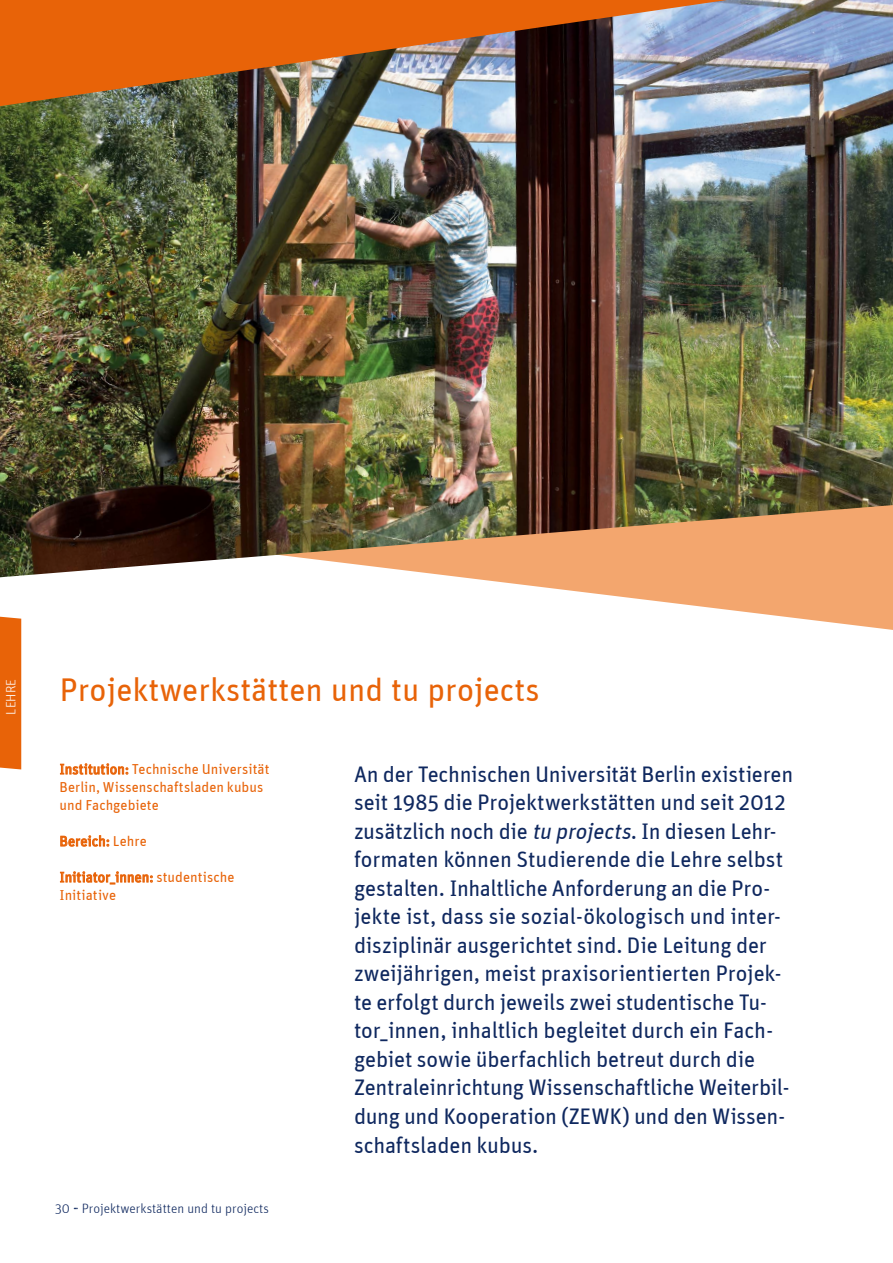
<style>
.page{position:relative;width:893px;height:1263px;background:#fff}
.page>*{position:absolute;margin:0;border:0;box-sizing:border-box;transform-origin:0 0}
.t1{font:32.85px "Unit";color:#e86308}
.t2{font:22.5px/28.5px "Unit";letter-spacing:-.01em;color:#0f285f}
.t3{font:14.4px/18px "Unit";color:#e86308}
.t4{font:300 13.5px "Unit";color:#0f285f}
.t5{font:300 13.5px "Unit";color:#fff}
.s1{font-style:italic}
</style>
<div class="page">
<div style="left:0;top:630px;width:21px;height:139px;background:#e86308"></div>
<svg style="left:0;top:577px;width:893px;height:53px"></svg>
<img style="left:0;top:0;width:893px;height:577px">
<img style="left:0;top:0;width:727px;height:106px">
<svg style="left:60px;top:763px;width:68px;height:11px"></svg>
<svg style="left:60px;top:835px;width:49px;height:12px"></svg>
<svg style="left:60px;top:871px;width:93px;height:13px"></svg>
<p class="t5" style="left:6px;top:715px;width:37px;rotate:-90deg">LEHRE</p>
<h1 class="t1" style="left:60px;top:677px;width:482px">Projektwerkstätten und tu projects</h1>
<p class="t3" style="left:60px;top:761px;width:212px">Institution: Technische Universität<br>Berlin, Wissenschaftsladen kubus und Fachgebiete</p>
<p class="t3" style="left:60px;top:833px;width:89px">Bereich: Lehre</p>
<p class="t3" style="left:60px;top:869px;width:177px">Initiator_innen: studentische<br>Initiative</p>
<p class="t4" style="left:55px;top:1203px;width:215px">30 ∙∙∙ Projektwerkstätten und tu projects</p>
<p class="t2" style="left:354px;top:762px;width:441px">An der Technischen Universität Berlin existieren seit 1985 die Projektwerkstätten und seit 2012 zusätzlich noch die <span class="s1">tu projects</span>. In diesen Lehr&shy;formaten können Studierende die Lehre selbst gestalten. Inhaltliche Anforderung an die Pro&shy;jekte ist, dass sie sozial-ökologisch und inter&shy;disziplinär ausgerichtet sind. Die Leitung der zweijährigen, meist praxisorientierten Projek&shy;te erfolgt durch jeweils zwei studentische Tu&shy;tor_innen, inhaltlich begleitet durch ein Fach&shy;gebiet sowie überfachlich betreut durch die Zentraleinrichtung Wissenschaftliche Weiterbil&shy;dung und Kooperation (ZEWK) und den Wissen&shy;schaftsladen kubus.</p>
</div>
